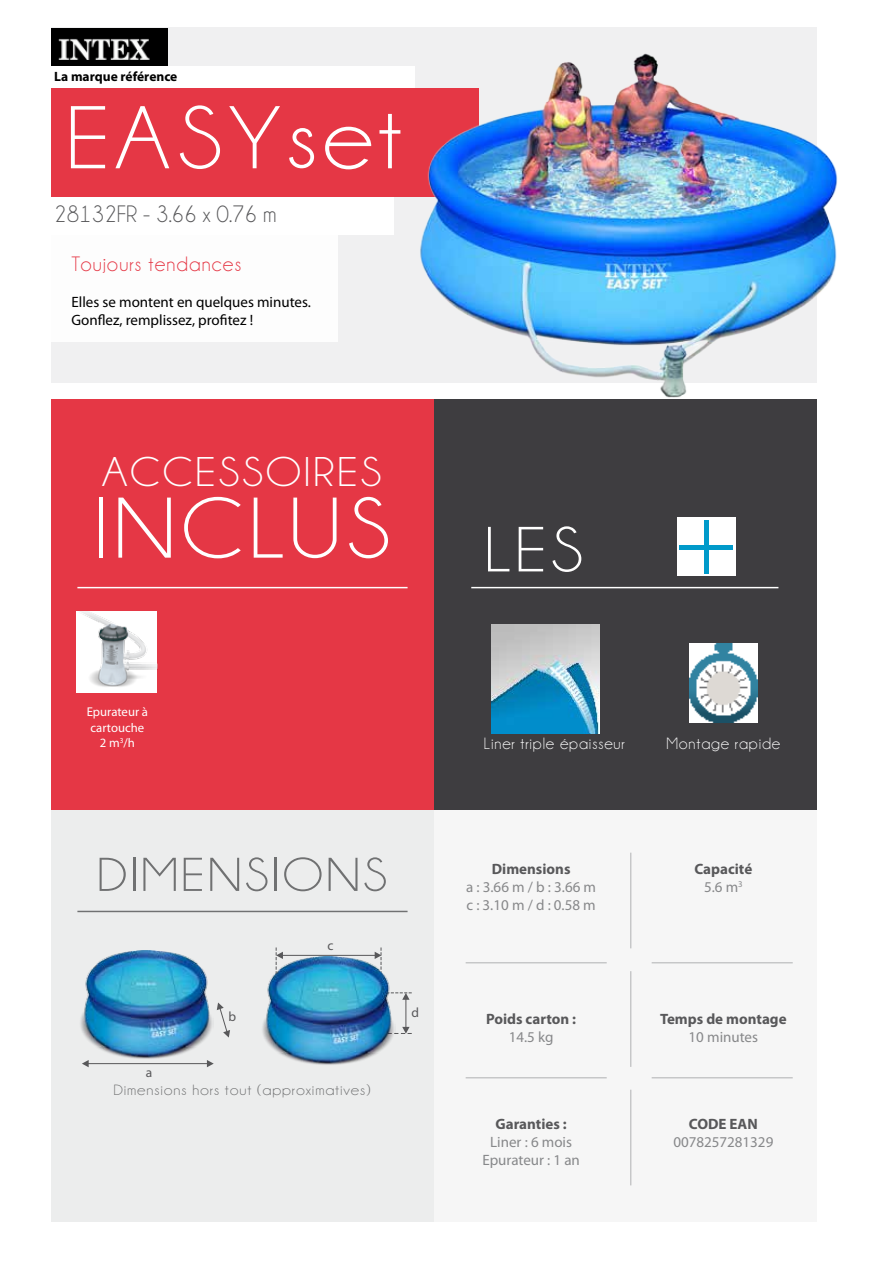
<style>
.page{position:relative;width:893px;height:1263px;background:#fff}
.page>*{position:absolute;margin:0;border:0;box-sizing:border-box;transform-origin:0 0}
.t1{font:90px "Champagne&Limousines";letter-spacing:.05em;color:#fff;scale:1.1 1}
.t2{font:87px "Champagne&Limousines";letter-spacing:.05em;color:#fff;scale:1.1 1}
.t3{font:48px "Champagne&Limousines";letter-spacing:.05em;color:#707172;scale:1.1 1}
.t4{font:42px "Champagne&Limousines";letter-spacing:.05em;color:#fff;scale:1.1 1}
.t5{font:24px "Champagne&Limousines";color:#58585a}
.t6{font:21px "Champagne&Limousines";letter-spacing:.05em;color:#e53745}
.t7{font:16.5px "Champagne&Limousines";letter-spacing:.05em;color:#fff}
.t8{font:15px/18px "Myriad Pro";color:#87888a}
.t9{font:700 15px/18px "Myriad Pro";color:#58585a;text-align:center}
.t10{font:15px/18px "Myriad Pro";color:#000}
.t11{font:15px "Champagne&Limousines";letter-spacing:.05em;color:#707172;scale:1.1 1}
.t12{font:700 13.5px "Myriad Pro";color:#000}
.t13{font:13.5px "Myriad Pro";color:#58585a}
.t14{font:12.75px/15.3px "Myriad Pro";color:#fff;text-align:center}
.s1{font-weight:400;color:#87888a}
</style>
<div class="page">
<div style="left:51px;top:28px;width:765px;height:355px;background:#f0f0f1"></div>
<div style="left:51px;top:28px;width:117px;height:66px;background:#000"></div>
<div style="left:51px;top:219px;width:287px;height:123px;background:#fff"></div>
<div style="left:51px;top:183px;width:343px;height:52px;background:#fff"></div>
<div style="left:51px;top:66px;width:363px;height:34px;background:#fff"></div>
<div style="left:51px;top:88px;width:427px;height:108px;background:#e53745"></div>
<div style="left:51px;top:399px;width:383px;height:412px;background:#e53745"></div>
<div style="left:434px;top:399px;width:382px;height:412px;background:#3e3d40"></div>
<img style="left:689px;top:643px;width:69px;height:79px">
<div style="left:51px;top:809px;width:383px;height:412px;background:#eceded"></div>
<div style="left:434px;top:809px;width:382px;height:412px;background:#f6f6f6"></div>
<img style="left:338px;top:27px;width:500px;height:405px">
<hr style="left:466px;top:962px;width:141px;height:1px;background:#c6c7c8">
<hr style="left:630px;top:853px;width:1px;height:95px;background:#c6c7c8">
<hr style="left:630px;top:971px;width:1px;height:96px;background:#c6c7c8">
<hr style="left:630px;top:1090px;width:1px;height:95px;background:#c6c7c8">
<hr style="left:652px;top:962px;width:141px;height:1px;background:#c6c7c8">
<hr style="left:466px;top:1077px;width:141px;height:1px;background:#c6c7c8">
<hr style="left:652px;top:1077px;width:141px;height:1px;background:#c6c7c8">
<hr style="left:77px;top:911px;width:331px;height:1px;background:#707172">
<hr style="left:77px;top:587px;width:331px;height:1px;background:#fff">
<hr style="left:471px;top:587px;width:307px;height:1px;background:#fff">
<img style="left:80px;top:950px;width:132px;height:109px">
<svg style="left:217px;top:1002px;width:13px;height:35px"></svg>
<hr style="left:85px;top:1063px;width:125px;height:1px;background:#58585a">
<svg style="left:207px;top:1060px;width:7px;height:7px"></svg>
<svg style="left:82px;top:1060px;width:7px;height:7px"></svg>
<hr style="left:280px;top:955px;width:98px;height:1px;background:#58585a">
<hr style="left:405px;top:996px;width:1px;height:34px;background:#58585a">
<svg style="left:276px;top:947px;width:7px;height:9px"></svg>
<svg style="left:375px;top:947px;width:37px;height:53px"></svg>
<svg style="left:396px;top:1027px;width:16px;height:7px"></svg>
<img style="left:262px;top:956px;width:134px;height:109px">
<img style="left:77px;top:611px;width:80px;height:82px">
<div style="left:677px;top:518px;width:59px;height:58px;background:#fff"></div>
<div style="left:704px;top:521px;width:5px;height:53px;background:#009aca"></div>
<div style="left:680px;top:545px;width:53px;height:5px;background:#009aca"></div>
<img style="left:491px;top:624px;width:109px;height:109px">
<img style="left:58px;top:38px;width:92px;height:22px">
<p class="t12" style="left:54px;top:67px;width:125px">La marque référence</p>
<h1 class="t1" style="left:66px;top:93px;width:307px">EASYset</h1>
<h3 class="t5" style="left:54px;top:202px;width:224px">28132FR - 3.66 x 0.76 m</h3>
<h3 class="t6" style="left:71px;top:253px;width:171px">Toujours tendances</h3>
<p class="t10" style="left:71px;top:292px;width:241px">Elles se montent en quelques minutes.<br>Gonflez, remplissez, profitez !</p>
<h3 class="t4" style="left:102px;top:451px;width:255px">ACCESSOIRES</h3>
<h2 class="t2" style="left:93px;top:485px;width:447px">INCLUS <sub>LES</sub></h2>
<p class="t14" style="left:87px;top:704px;width:63px">Epurateur à cartouche<br>2 m<sup>3</sup>/h</p>
<h3 class="t3" style="left:97px;top:851px;width:266px">DIMENSIONS</h3>
<p class="t13" style="left:146px;top:1064px;width:8px">a</p>
<p class="t13" style="left:228px;top:1008px;width:9px">b</p>
<p class="t13" style="left:327px;top:937px;width:8px">c</p>
<p class="t11" style="left:113px;top:1082px;width:235px">Dimensions hors tout (approximatives)</p>
<p class="t13" style="left:411px;top:1004px;width:9px">d</p>
<p class="t7" style="left:484px;top:735px;width:142px">Liner triple épaisseur</p>
<p class="t7" style="left:666px;top:735px;width:115px">Montage rapide</p>
<p class="t9" style="left:492px;top:860px;width:80px">Dimensions</p>
<p class="t8" style="left:466px;top:878px;width:131px">a : 3.66 m / b : 3.66 m c : 3.10 m / d : 0.58 m</p>
<p class="t9" style="left:486px;top:1009px;width:92px">Poids carton :</p>
<p class="t8" style="left:509px;top:1027px;width:46px">14.5 kg</p>
<p class="t9" style="left:495px;top:1115px;width:73px">Garanties :</p>
<p class="t8" style="left:482px;top:1133px;width:99px;text-align:center">Liner : 6 mois<br>Epurateur : 1 an</p>
<p class="t9" style="left:694px;top:860px;width:59px">Capacité<br><span class="s1">5.6 m</span><sup>3</sup></p>
<p class="t9" style="left:660px;top:1009px;width:128px">Temps de montage</p>
<p class="t8" style="left:689px;top:1027px;width:71px">10 minutes</p>
<p class="t9" style="left:689px;top:1115px;width:70px">CODE EAN</p>
<p class="t8" style="left:673px;top:1133px;width:102px">0078257281329</p>
</div>
